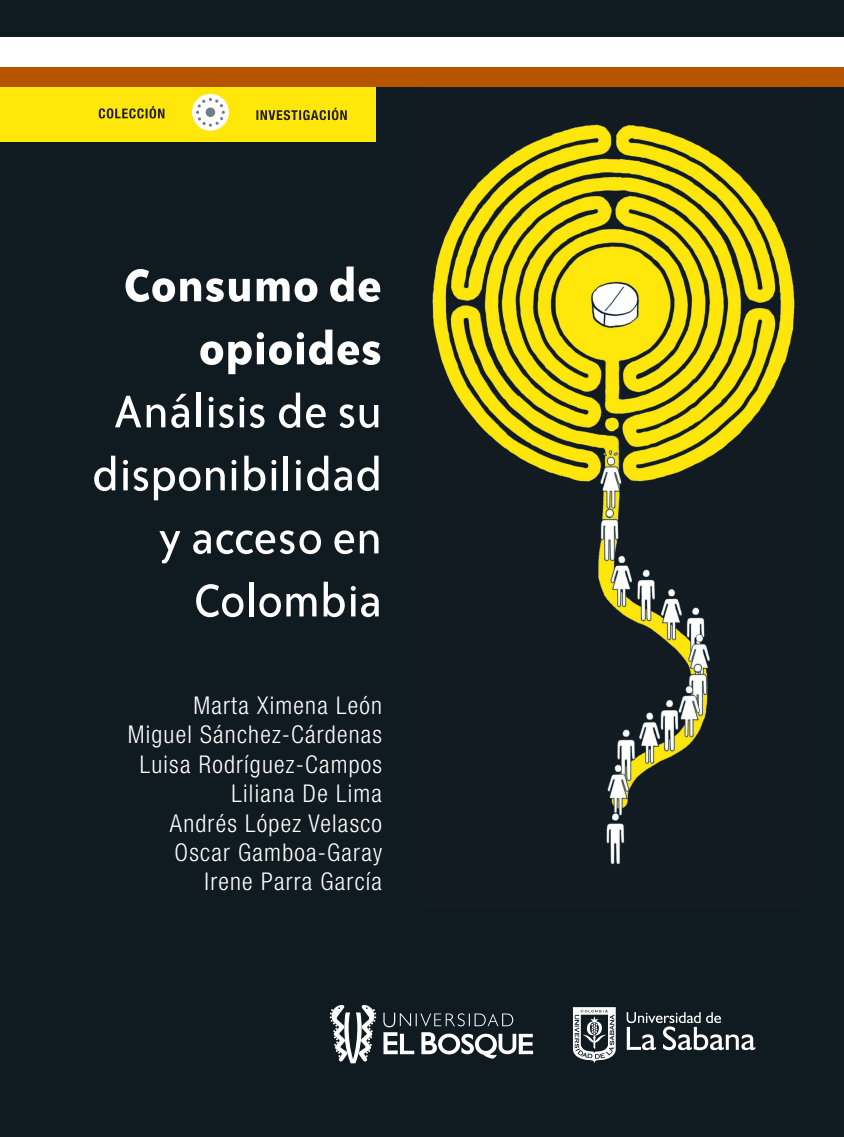
<style>
.page{position:relative;width:844px;height:1137px;background:#fff}
.page>*{position:absolute;margin:0;border:0;box-sizing:border-box;transform-origin:0 0}
.t1{font:52.5px/63px "Bailey Sans ITC Std";color:#fff;text-align:right}
.t2{font:700 52.5px/63px "Bailey Sans ITC Std";color:#fff;text-align:right}
.t3{font:300 condensed 24.5px/29.4px "Helvetica Neue LT Std";letter-spacing:.05em;color:#fff;text-align:right}
</style>
<div class="page">
<div style="left:0;top:0;width:843px;height:1136px;background:#101a21"></div>
<svg style="left:0;top:86px;width:375px;height:55px;background:#f4dc15"></svg>
<svg style="left:573px;top:1007px;width:42px;height:56px"></svg>
<svg style="left:626px;top:1012px;width:129px;height:38px"></svg>
<img style="left:422px;top:86px;width:380px;height:779px">
<svg style="left:329px;top:1004px;width:47px;height:59px"></svg>
<svg style="left:383px;top:1012px;width:150px;height:46px"></svg>
<div style="left:0;top:37px;width:843px;height:30px;background:#fff"></div>
<div style="left:0;top:67px;width:843px;height:19px;background:#b75400"></div>
<h1 class="t2" style="left:124px;top:254px;width:259px">Consumo de opioides</h1>
<h1 class="t1" style="left:92px;top:381px;width:291px">Análisis de su disponibilidad y acceso en<br>Colombia</h1>
<p class="t3" style="left:128px;top:690px;width:256px">Marta Ximena León<br>Miguel Sánchez-Cárdenas<br>Luisa Rodríguez-Campos<br>Liliana De Lima<br>Andrés López Velasco<br>Oscar Gamboa-Garay<br>Irene Parra García</p>
</div>
